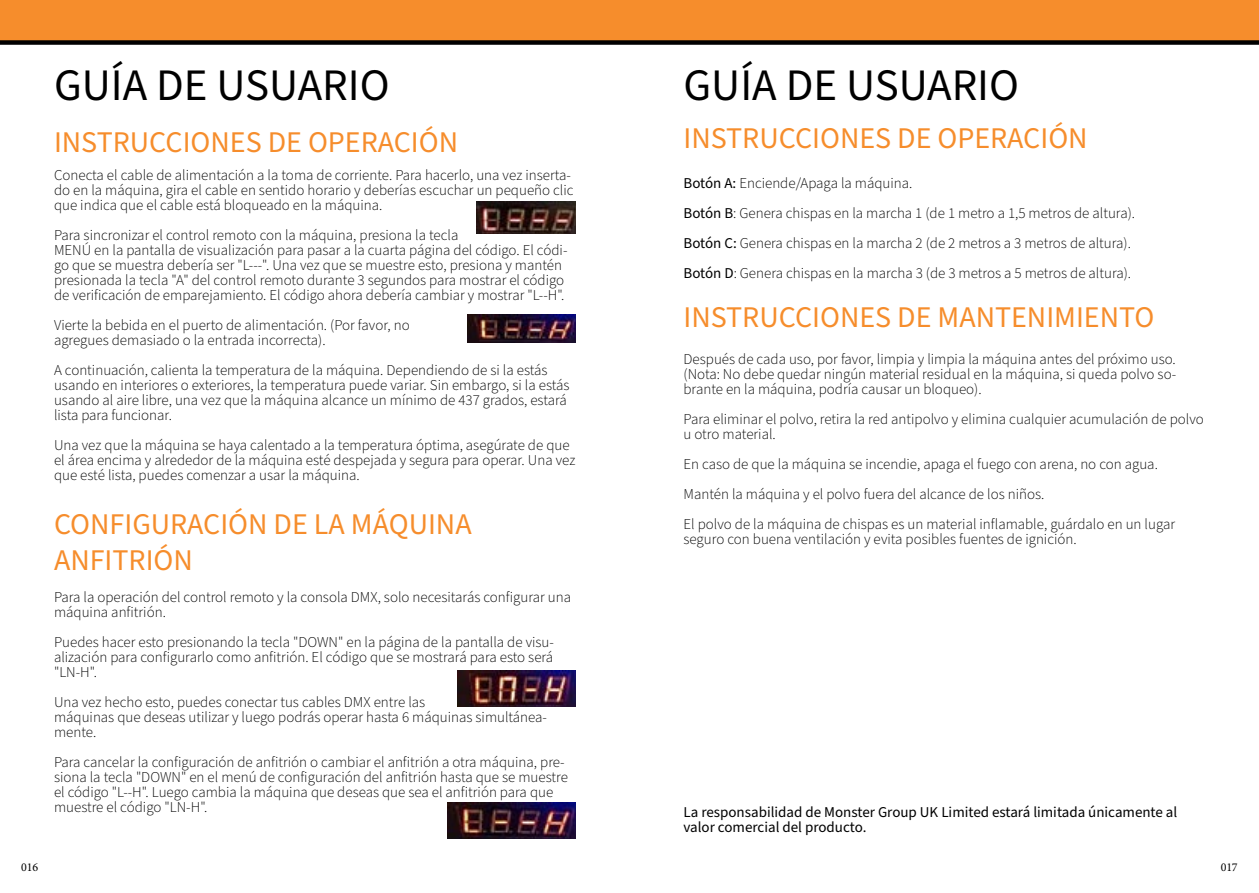
<style>
.page{position:relative;width:1259px;height:893px;background:#fff}
.page>*{position:absolute;margin:0;border:0;box-sizing:border-box;transform-origin:0 0}
.t1{font:45px "Source Sans Pro";color:#000}
.t2{font:30px/36px "Source Sans Pro";color:#f68d2c}
.t3{font:300 15px/15px "Source Sans Pro";color:#000}
.t4{font:15px/15px "Source Sans Pro";color:#000}
.t5{font:12px "Minion Pro";letter-spacing:-.01em;color:#000}
.s1{font-weight:400}
</style>
<div class="page">
<div style="left:0;top:0;width:1259px;height:43px;background:#f68d2c"></div>
<div style="left:0;top:40px;width:1259px;height:5px;background:#000"></div>
<img style="left:477px;top:202px;width:98px;height:32px">
<img style="left:467px;top:314px;width:108px;height:28px">
<img style="left:458px;top:670px;width:117px;height:36px">
<img style="left:447px;top:803px;width:128px;height:36px">
<h1 class="t1" style="left:54px;top:55px;width:337px">GUÍA DE USUARIO</h1>
<h2 class="t2" style="left:54px;top:125px;width:406px">INSTRUCCIONES DE OPERACIÓN</h2>
<h2 class="t2" style="left:683px;top:121px;width:406px">INSTRUCCIONES DE OPERACIÓN</h2>
<p class="t3" style="left:54px;top:168px;width:521px">Conecta el cable de alimentación a la toma de corriente. Para hacerlo, una vez inserta&shy;do en la máquina, gira el cable en sentido horario y deberías escuchar un pequeño clic que indica que el cable está bloqueado en la máquina.</p>
<p class="t3" style="left:54px;top:228px;width:515px">Para sincronizar el control remoto con la máquina, presiona la tecla<br>MENÚ en la pantalla de visualización para pasar a la cuarta página del código. El códi&shy;go que se muestra debería ser "L---". Una vez que se muestre esto, presiona y mantén presionada la tecla "A" del control remoto durante 3 segundos para mostrar el código de verificación de emparejamiento. El código ahora debería cambiar y mostrar "L--H".</p>
<p class="t3" style="left:54px;top:318px;width:357px">Vierte la bebida en el puerto de alimentación. (Por favor, no agregues demasiado o la entrada incorrecta).</p>
<p class="t3" style="left:54px;top:363px;width:517px">A continuación, calienta la temperatura de la máquina. Dependiendo de si la estás usando en interiores o exteriores, la temperatura puede variar. Sin embargo, si la estás usando al aire libre, una vez que la máquina alcance un mínimo de 437 grados, estará lista para funcionar.</p>
<p class="t3" style="left:54px;top:438px;width:523px">Una vez que la máquina se haya calentado a la temperatura óptima, asegúrate de que el área encima y alrededor de la máquina esté despejada y segura para operar. Una vez que esté lista, puedes comenzar a usar la máquina.</p>
<h2 class="t2" style="left:54px;top:507px;width:419px">CONFIGURACIÓN DE LA MÁQUINA<br>ANFITRIÓN</h2>
<p class="t3" style="left:54px;top:590px;width:518px">Para la operación del control remoto y la consola DMX, solo necesitarás configurar una máquina anfitrión.</p>
<p class="t3" style="left:54px;top:635px;width:501px;text-align:justify">Puedes hacer esto presionando la tecla "DOWN" en la página de la pantalla de visu&shy;alización para configurarlo como anfitrión. El código que se mostrará para esto será "LN-H".</p>
<p class="t3" style="left:54px;top:695px;width:494px">Una vez hecho esto, puedes conectar tus cables DMX entre las<br>máquinas que deseas utilizar y luego podrás operar hasta 6 máquinas simultánea&shy;mente.</p>
<p class="t3" style="left:54px;top:755px;width:515px">Para cancelar la configuración de anfitrión o cambiar el anfitrión a otra máquina, pre&shy;siona la tecla "DOWN" en el menú de configuración del anfitrión hasta que se muestre el código "L--H". Luego cambia la máquina que deseas que sea el anfitrión para que muestre el código "LN-H".</p>
<h1 class="t1" style="left:683px;top:55px;width:337px">GUÍA DE USUARIO</h1>
<p class="t3" style="left:683px;top:168px;width:453px;line-height:30px"><span class="s1">Botón A:</span> Enciende/Apaga la máquina.<br><span class="s1">Botón B</span>: Genera chispas en la marcha 1 (de 1 metro a 1,5 metros de altura).<br><span class="s1">Botón C:</span> Genera chispas en la marcha 2 (de 2 metros a 3 metros de altura).<br><span class="s1">Botón D</span>: Genera chispas en la marcha 3 (de 3 metros a 5 metros de altura).</p>
<h2 class="t2" style="left:683px;top:300px;width:472px">INSTRUCCIONES DE MANTENIMIENTO</h2>
<p class="t3" style="left:683px;top:352px;width:494px;text-align:justify">Después de cada uso, por favor, limpia y limpia la máquina antes del próximo uso. (Nota: No debe quedar ningún material residual en la máquina, si queda polvo so&shy;brante en la máquina, podría causar un bloqueo).</p>
<p class="t3" style="left:683px;top:412px;width:522px">Para eliminar el polvo, retira la red antipolvo y elimina cualquier acumulación de polvo u otro material.</p>
<p class="t3" style="left:683px;top:450px;width:493px;line-height:30px">En caso de que la máquina se incendie, apaga el fuego con arena, no con agua.<br>Mantén la máquina y el polvo fuera del alcance de los niños.<br>El polvo de la máquina de chispas es un material inflamable, guárdalo en un lugar</p>
<p class="t3" style="left:683px;top:532px;width:395px">seguro con buena ventilación y evita posibles fuentes de ignición.</p>
<p class="t4" style="left:683px;top:805px;width:495px">La responsabilidad de Monster Group UK Limited estará limitada únicamente al valor comercial del producto.</p>
<p class="t5" style="left:21px;top:860px;width:19px">016</p>
<p class="t5" style="left:1220px;top:860px;width:19px">017</p>
</div>
